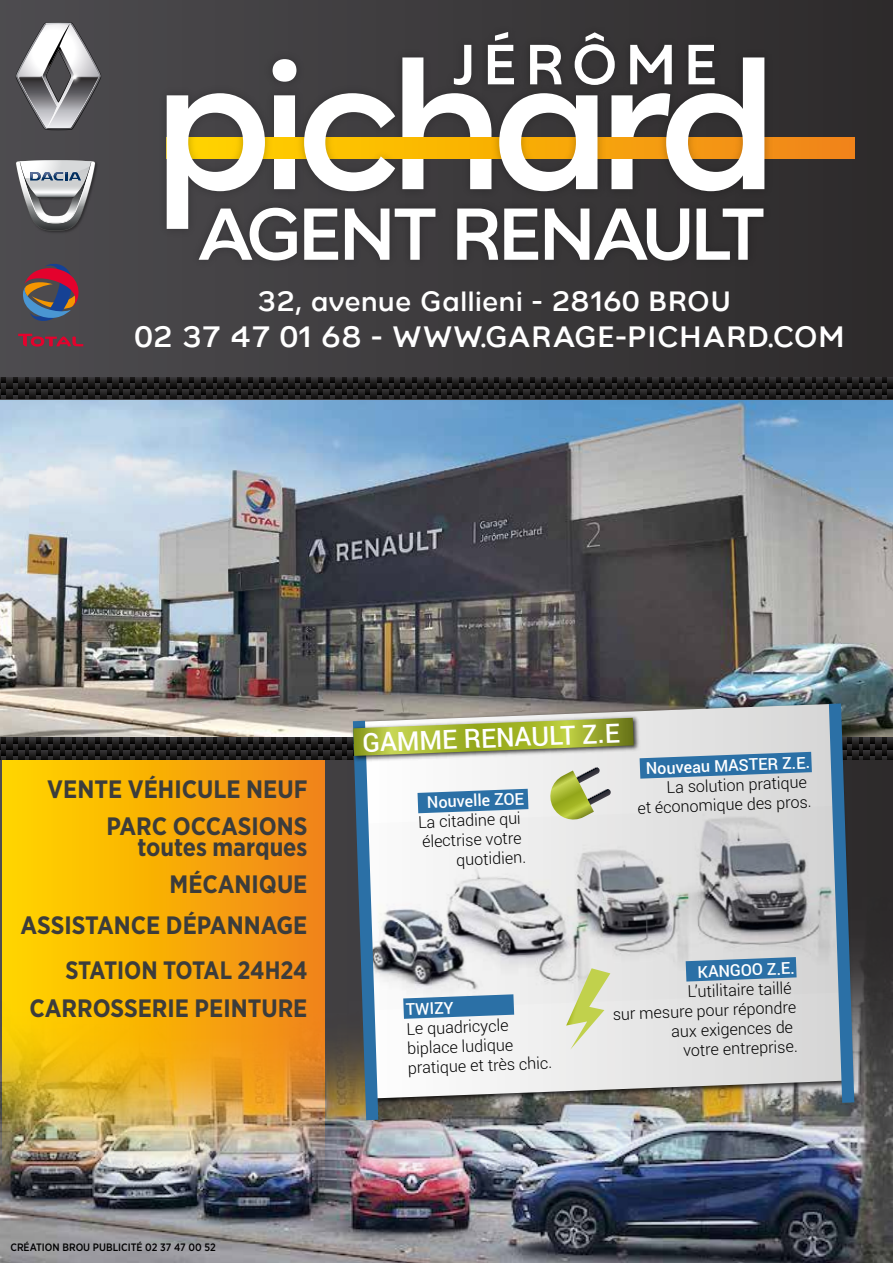
<style>
.page{position:relative;width:893px;height:1263px;background:#fff}
.page>*{position:absolute;margin:0;border:0;box-sizing:border-box;transform-origin:0 0}
.t1{font:700 81.3px "Coty Sans";letter-spacing:-.075em;color:#fff}
.t2{font:700 62.7px "Coty Sans";letter-spacing:.1em;color:#fff}
.t3{font:700 32.1px "Coty Sans";color:#fff}
.t4{font:700 30.45px "Coty Sans";color:#fff}
.t5{font:500 26.25px "Roboto";color:#fff}
.t6{font:700 25.05px/36.6px "Gotham Narrow";color:#3c3c3b;text-align:right}
.t7{font:700 25.05px "Gotham Narrow";color:#3c3c3b;scale:.95 1}
.t8{font:300 16.35px/19.5px "Roboto";color:#000;text-align:right}
.t9{font:500 16.35px "Roboto";color:#fff}
.t10{font:500 10.65px "Gotham Narrow";color:#000}
</style>
<div class="page">
<svg style="left:892px;top:645px;width:1px;height:564px"></svg>
<img style="left:892px;top:62px;width:1px;height:550px">
<div style="left:865px;top:0;width:28px;height:62px;background:#2d2a2b"></div>
<div style="left:872px;top:612px;width:21px;height:33px;background:#bbb6b3"></div>
<div style="left:0;top:0;width:892px;height:1263px;background:linear-gradient(to right,#4d4b4f,#2d2b2b)"></div>
<img style="left:0;top:1120px;width:892px;height:143px">
<img style="left:261px;top:47px;width:47px;height:34px">
<svg style="left:273px;top:59px;width:23px;height:115px"></svg>
<img style="left:391px;top:46px;width:48px;height:35px">
<svg style="left:402px;top:57px;width:85px;height:117px"></svg>
<div style="left:439px;top:16px;width:298px;height:94px;background:#373536"></div>
<img style="left:183px;top:174px;width:592px;height:115px">
<svg style="left:277px;top:138px;width:577px;height:20px;background:#f6a20b"></svg>
<img style="left:292px;top:81px;width:115px;height:122px">
<svg style="left:304px;top:93px;width:91px;height:98px"></svg>
<img style="left:487px;top:81px;width:122px;height:122px">
<svg style="left:499px;top:93px;width:98px;height:98px"></svg>
<img style="left:654px;top:46px;width:122px;height:157px">
<svg style="left:611px;top:57px;width:153px;height:134px"></svg>
<img style="left:155px;top:81px;width:122px;height:160px">
<svg style="left:167px;top:93px;width:98px;height:136px"></svg>
<img style="left:0;top:400px;width:892px;height:303px">
<svg style="left:0;top:377px;width:892px;height:22px;background:#1e1d1d"></svg>
<svg style="left:16px;top:22px;width:85px;height:108px"></svg>
<img style="left:14px;top:159px;width:86px;height:76px">
<svg style="left:15px;top:160px;width:81px;height:71px"></svg>
<svg style="left:22px;top:263px;width:60px;height:62px;background:#684a58"></svg>
<svg style="left:18px;top:334px;width:65px;height:13px"></svg>
<img style="left:0;top:703px;width:892px;height:417px">
<h2 class="t2" style="left:450px;top:30px;width:270px">JÉRÔME</h2>
<h1 class="t1" style="left:195px;top:190px;width:574px">AGENT RENAULT</h1>
<h3 class="t4" style="left:257px;top:284px;width:475px">32, avenue Gallieni - 28160 BROU</h3>
<h3 class="t3" style="left:134px;top:320px;width:712px">02 37 47 01 68 - WWW.GARAGE-PICHARD.COM</h3>
<h3 class="t6" style="left:47px;top:771px;width:262px">VENTE VÉHICULE NEUF<br>PARC OCCASIONS</h3>
<h3 class="t6" style="left:137px;top:828px;width:172px">toutes marques</h3>
<h3 class="t6" style="left:21px;top:863px;width:288px;line-height:41.4px">MÉCANIQUE<br>ASSISTANCE DÉPANNAGE</h3>
<h3 class="t7" style="left:65px;top:954px;width:256px">STATION TOTAL 24H24</h3>
<h3 class="t6" style="left:29px;top:990px;width:280px">CARROSSERIE PEINTURE</h3>
<h3 class="t5" style="left:362px;top:724px;width:259px;rotate:-2deg">GAMME RENAULT Z.E</h3>
<p class="t9" style="left:427px;top:790px;width:98px;rotate:-2deg">Nouvelle ZOE</p>
<p class="t8" style="left:418px;top:812px;width:108px;rotate:-2deg">La citadine qui électrise votre quotidien.</p>
<p class="t9" style="left:645px;top:757px;width:166px;rotate:-2deg">Nouveau MASTER Z.E.</p>
<p class="t8" style="left:636px;top:778px;width:176px;rotate:-2deg">La solution pratique<br>et économique des pros.</p>
<p class="t9" style="left:405px;top:998px;width:49px;rotate:-2deg">TWIZY</p>
<p class="t8" style="left:406px;top:1018px;width:146px;text-align:left;rotate:-2deg">Le quadricycle biplace ludique pratique et très chic.</p>
<p class="t9" style="left:697px;top:960px;width:99px;rotate:-2deg">KANGOO Z.E.</p>
<p class="t8" style="left:612px;top:984px;width:185px;rotate:-2deg">L’utilitaire taillé<br>sur mesure pour répondre aux exigences de<br>votre entreprise.</p>
<p class="t10" style="left:10px;top:1241px;width:207px">CRÉATION BROU PUBLICITÉ 02 37 47 00 52</p>
</div>
